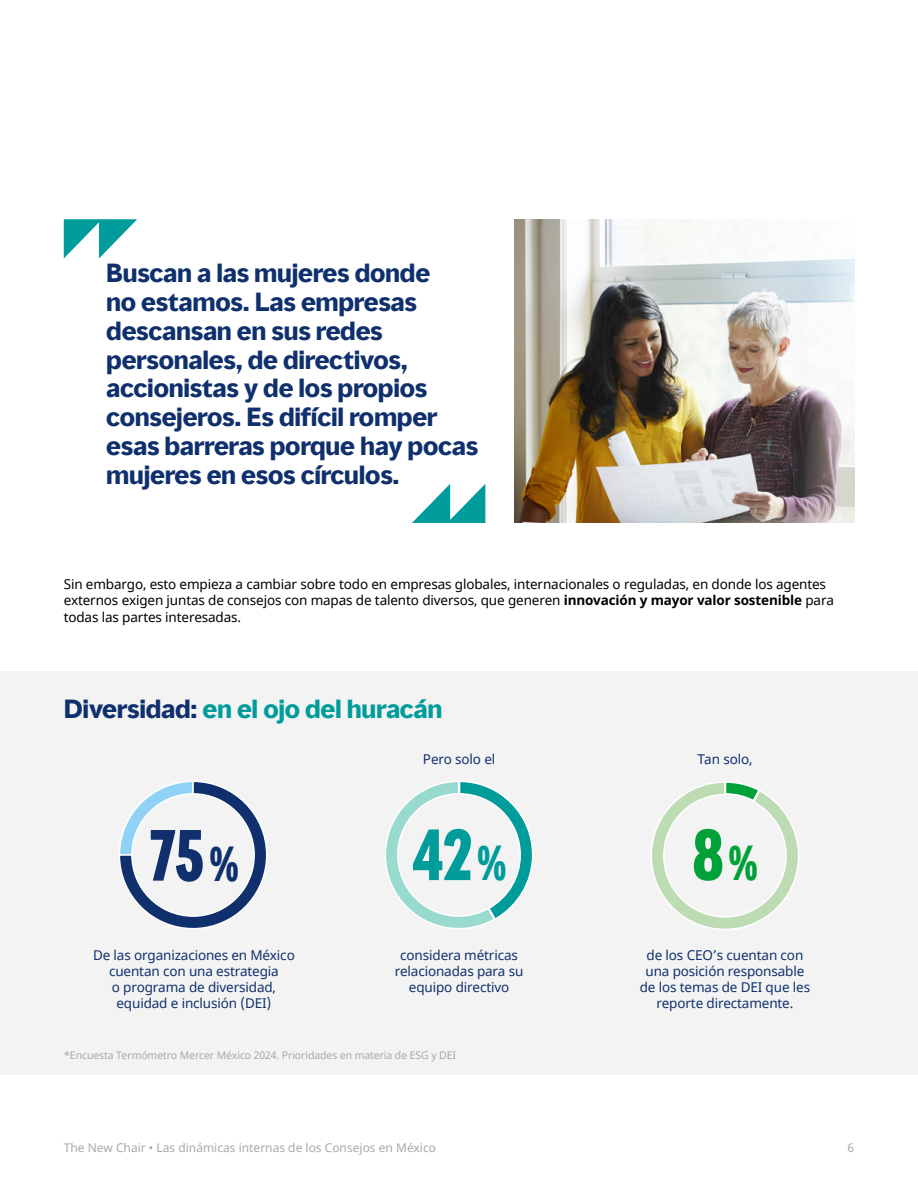
<style>
.page{position:relative;width:918px;height:1188px;background:#fff}
.page>*{position:absolute;margin:0;border:0;box-sizing:border-box;transform-origin:0 0}
.t1{font:700 67.5px "MMC Display Condensed";color:#0f306d}
.t2{font:700 67.5px "MMC Display Condensed";color:#009c9b}
.t3{font:700 67.5px "MMC Display Condensed";color:#00a139}
.t4{font:700 24px/28.8px "MMC Display";letter-spacing:-.01em;color:#0f306d}
.t5{font:700 24px "MMC Display";letter-spacing:-.01em;color:#009c9b}
.t6{font:13.5px/16.2px "Noto Sans";letter-spacing:-.01em;color:#0f306d;text-align:center}
.t7{font:13.5px/16.2px "Noto Sans";letter-spacing:-.01em;color:#000}
.t8{font:12px "Noto Sans";color:#a8a8a7}
.t9{font:10.5px "Noto Sans";letter-spacing:-.01em;color:#a8a8a7}
.s1{font-weight:700}
.s2{color:#0f306d}
.s3{font-size:45px}
</style>
<div class="page">
<div style="left:0;top:672px;width:918px;height:403px;background:#f3f3f3"></div>
<img style="left:514px;top:219px;width:340px;height:304px">
<svg style="left:64px;top:219px;width:73px;height:39px"></svg>
<svg style="left:412px;top:484px;width:73px;height:39px"></svg>
<svg style="left:119px;top:781px;width:148px;height:148px"></svg>
<svg style="left:385px;top:781px;width:148px;height:148px"></svg>
<svg style="left:651px;top:782px;width:148px;height:148px"></svg>
<h2 class="t4" style="left:106px;top:259px;width:373px">Buscan a las mujeres donde<br>no estamos. Las empresas descansan en sus redes personales, de directivos, accionistas y de los propios consejeros. Es difícil romper esas barreras porque hay pocas mujeres en esos círculos.</h2>
<p class="t7" style="left:64px;top:577px;width:772px">Sin embargo, esto empieza a cambiar sobre todo en empresas globales, internacionales o reguladas, en donde los agentes externos exigen juntas de consejos con mapas de talento diversos, que generen <span class="s1">innovación y mayor valor sostenible</span> para todas las partes interesadas.</p>
<h2 class="t5" style="left:64px;top:693px;width:380px"><span class="s2">Diversidad:</span> en el ojo del huracán</h2>
<p class="t6" style="left:423px;top:751px;width:74px">Pero solo el</p>
<p class="t6" style="left:697px;top:751px;width:56px">Tan solo,</p>
<h1 class="t1" style="left:149px;top:809px;width:91px">75<span class="s3">%</span></h1>
<h1 class="t2" style="left:412px;top:808px;width:96px">42<span class="s3">%</span></h1>
<h1 class="t3" style="left:692px;top:808px;width:67px">8<span class="s3">%</span></h1>
<p class="t6" style="left:93px;top:947px;width:203px">De las organizaciones en México cuentan con una estrategia<br>o programa de diversidad, equidad e inclusión (DEI)</p>
<p class="t9" style="left:64px;top:1048px;width:394px">*Encuesta Termómetro Mercer México 2024. Prioridades en materia de ESG y DEI</p>
<p class="t6" style="left:395px;top:947px;width:130px">considera métricas relacionadas para su equipo directivo</p>
<p class="t6" style="left:640px;top:947px;width:172px">de los CEO’s cuentan con una posición responsable de los temas de DEI que les reporte directamente.</p>
<p class="t8" style="left:64px;top:1140px;width:374px">The New Chair • Las dinámicas internas de los Consejos en México</p>
<p class="t8" style="left:848px;top:1140px;width:8px">6</p>
</div>
